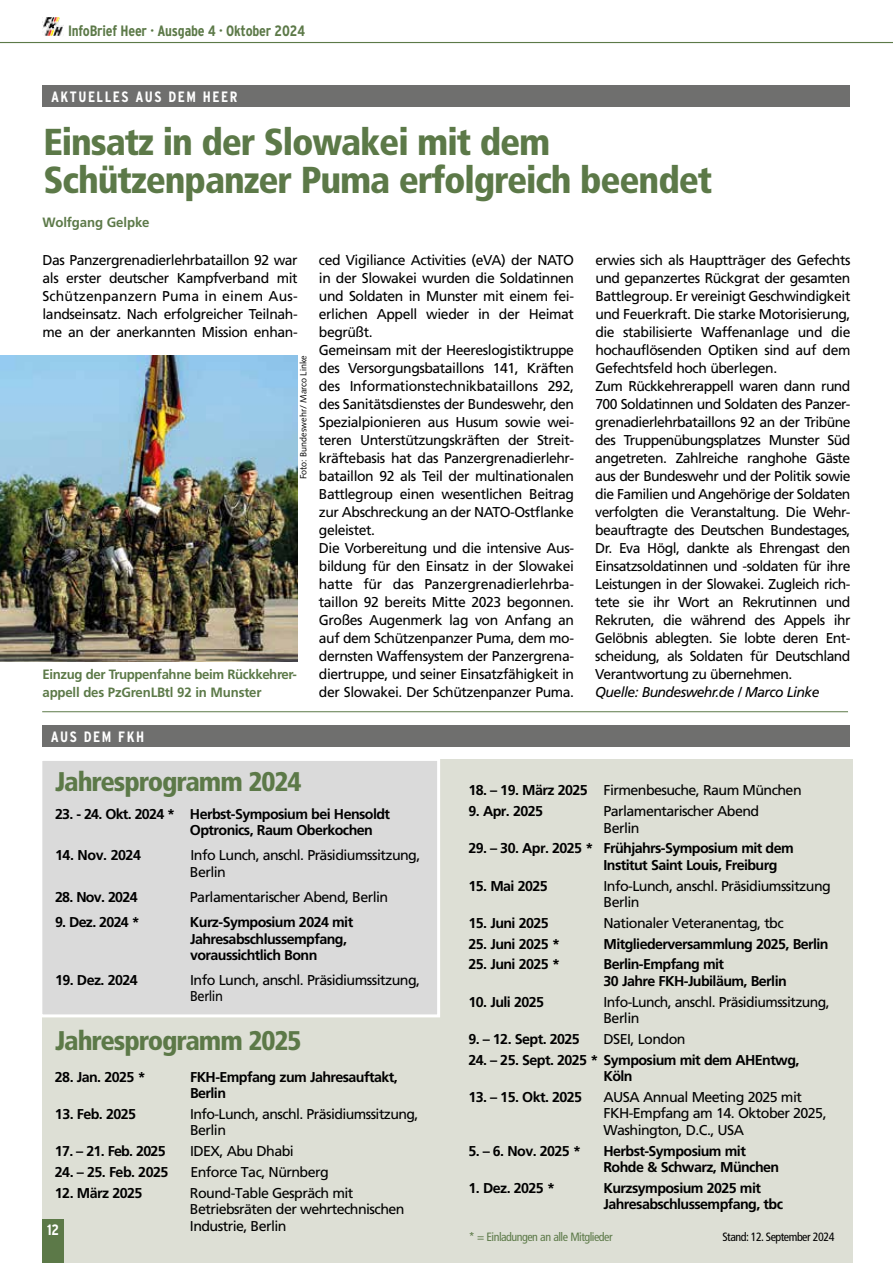
<style>
.page{position:relative;width:893px;height:1263px;background:#fff}
.page>*{position:absolute;margin:0;border:0;box-sizing:border-box;transform-origin:0 0}
.t1{font:900 condensed 37.5px/37.5px "Frutiger";letter-spacing:-.03em;color:#5c7948}
.t2{font:900 condensed 27px "Frutiger";letter-spacing:-.04em;color:#5c7948}
.t3{font:700 condensed 15px "Interstate";letter-spacing:-.015em;color:#5c7948}
.t4{font:700 condensed 15px "Interstate";letter-spacing:.1em;color:#fff}
.t5{font:14.25px/18px "Frutiger LT Pro";letter-spacing:-.03em;color:#000}
.t6{font:700 14.25px/16.5px "Frutiger";letter-spacing:-.04em;color:#000}
.t7{font:14.25px/16.5px "Frutiger";letter-spacing:-.04em;color:#000}
.t8{font:italic 14.25px "Frutiger LT Pro";letter-spacing:-.04em;color:#000}
.t9{font:700 13.5px/18px "Frutiger LT Pro";letter-spacing:-.03em;color:#5c7948}
.t10{font:700 13.5px "Frutiger";letter-spacing:-.01em;color:#5c7948}
.t11{font:condensed 12px "Frutiger";letter-spacing:-.04em;color:#5c7948}
.t12{font:condensed 12px "Frutiger";letter-spacing:-.04em;color:#000}
.t13{font:9px "Syntax";color:#000}
.s1{font-weight:700}
</style>
<div class="page">
<hr style="left:0;top:42px;width:893px;height:1px;background:#5c7948">
<img style="left:43px;top:17px;width:21px;height:19px">
<div style="left:42px;top:760px;width:810px;height:503px;background:#dddfd5"></div>
<hr style="left:42px;top:711px;width:806px;height:1px;background:#5c7948">
<div style="left:42px;top:725px;width:808px;height:22px;background:#6f6f6e"></div>
<div style="left:41px;top:759px;width:398px;height:257px;background:#dadada"></div>
<div style="left:39px;top:758px;width:401px;height:259px;border:3px solid #fff"></div>
<div style="left:43px;top:1219px;width:21px;height:44px;background:#5c7948"></div>
<div style="left:43px;top:85px;width:807px;height:21px;background:#6f6f6e"></div>
<img style="left:0;top:355px;width:298px;height:306px">
<p class="t3" style="left:68px;top:22px;width:239px">InfoBrief Heer · Ausgabe 4 · Oktober 2024</p>
<p class="t4" style="left:51px;top:88px;width:188px">AKTUELLES AUS DEM HEER</p>
<h1 class="t1" style="left:44px;top:124px;width:670px">Einsatz in der Slowakei mit dem<br>Schützenpanzer Puma erfolgreich beendet</h1>
<p class="t10" style="left:43px;top:214px;width:109px">Wolfgang Gelpke</p>
<p class="t5" style="left:43px;top:251px;width:257px;text-align:justify">Das Panzergrenadierlehrbataillon 92 war als erster deutscher Kampfverband mit Schützenpanzern Puma in einem Aus&shy;landseinsatz. Nach erfolgreicher Teilnah&shy;me an der anerkannten Mission enhan-</p>
<p class="t5" style="left:319px;top:251px;width:257px">ced Vigiliance Activities (eVA) der NATO in der Slowakei wurden die Soldatinnen und Soldaten in Munster mit einem fei&shy;erlichen Appell wieder in der Heimat begrüßt.<br>Gemeinsam mit der Heereslogistiktruppe des Versorgungsbataillons 141, Kräften des Informationstechnikbataillons 292, des Sanitätsdienstes der Bundeswehr, den Spezialpionieren aus Husum sowie wei&shy;teren Unterstützungskräften der Streit&shy;kräftebasis hat das Panzergrenadierlehr&shy;bataillon 92 als Teil der multinationalen Battlegroup einen wesentlichen Beitrag zur Abschreckung an der NATO-Ostflanke geleistet.<br>Die Vorbereitung und die intensive Aus&shy;bildung für den Einsatz in der Slowakei hatte für das Panzergrenadierlehrba&shy;taillon 92 bereits Mitte 2023 begonnen.<br>Großes Augenmerk lag von Anfang an auf dem Schützenpanzer Puma, dem mo&shy;dernsten Waffensystem der Panzergrena&shy;diertruppe, und seiner Einsatzfähigkeit in der Slowakei. Der Schützenpanzer Puma.</p>
<p class="t5" style="left:595px;top:251px;width:257px">erwies sich als Hauptträger des Gefechts und gepanzertes Rückgrat der gesamten Battlegroup. Er vereinigt Geschwindigkeit und Feuerkraft. Die starke Motorisierung, die stabilisierte Waffenanlage und die hochauflösenden Optiken sind auf dem Gefechtsfeld hoch überlegen.<br>Zum Rückkehrerappell waren dann rund 700 Soldatinnen und Soldaten des Panzer&shy;grenadierlehrbataillons 92 an der Tribüne des Truppenübungsplatzes Munster Süd angetreten. Zahlreiche ranghohe Gäste aus der Bundeswehr und der Politik sowie die Familien und Angehörige der Soldaten verfolgten die Veranstaltung. Die Wehr&shy;beauftragte des Deutschen Bundestages, Dr. Eva Högl, dankte als Ehrengast den Einsatzsoldatinnen und -soldaten für ihre Leistungen in der Slowakei. Zugleich rich&shy;tete sie ihr Wort an Rekrutinnen und Rekruten, die während des Appels ihr Gelöbnis ablegten. Sie lobte deren Ent&shy;scheidung, als Soldaten für Deutschland Verantwortung zu übernehmen.</p>
<p class="t13" style="left:298px;top:479px;width:126px;rotate:-90deg">Foto: Bundeswehr/ Marco Linke</p>
<p class="t9" style="left:43px;top:665px;width:256px">Einzug der Truppenfahne beim Rückkehrer&shy;appell des PzGrenLBtl 92 in Munster</p>
<p class="t8" style="left:595px;top:684px;width:226px">Quelle: Bundeswehr.de / Marco Linke</p>
<p class="t4" style="left:51px;top:728px;width:95px">AUS DEM FKH</p>
<h2 class="t2" style="left:55px;top:766px;width:248px">Jahresprogramm 2024</h2>
<p class="t6" style="left:190px;top:806px;width:202px;text-indent:-135px">23. - 24. Okt. 2024 * Herbst-Symposium bei Hensoldt<br>Optronics, Raum Oberkochen</p>
<p class="t6" style="left:55px;top:847px;width:87px">14. Nov. 2024</p>
<p class="t7" style="left:190px;top:847px;width:232px">Info Lunch, anschl. Präsidiumssitzung,<br>Berlin</p>
<p class="t6" style="left:55px;top:889px;width:84px">28. Nov. 2024</p>
<p class="t7" style="left:190px;top:889px;width:200px">Parlamentarischer Abend, Berlin</p>
<p class="t6" style="left:55px;top:914px;width:86px">9. Dez. 2024 *</p>
<p class="t6" style="left:190px;top:914px;width:165px">Kurz-Symposium 2024 mit<br>Jahresabschlussempfang, voraussichtlich Bonn</p>
<p class="t6" style="left:55px;top:972px;width:84px">19. Dez. 2024</p>
<p class="t7" style="left:190px;top:972px;width:231px">Info Lunch, anschl. Präsidiumssitzung,<br>Berlin</p>
<h2 class="t2" style="left:55px;top:1024px;width:248px">Jahresprogramm 2025</h2>
<p class="t6" style="left:55px;top:1068px;width:92px">28. Jan. 2025 *</p>
<p class="t6" style="left:190px;top:1068px;width:209px">FKH-Empfang zum Jahresauftakt,<br>Berlin</p>
<p class="t6" style="left:55px;top:1106px;width:83px">13. Feb. 2025</p>
<p class="t7" style="left:190px;top:1106px;width:230px">Info-Lunch, anschl. Präsidiumssitzung,<br>Berlin</p>
<p class="t6" style="left:55px;top:1143px;width:112px">17. – 21. Feb. 2025</p>
<p class="t7" style="left:190px;top:1143px;width:105px">IDEX, Abu Dhabi</p>
<p class="t6" style="left:55px;top:1164px;width:115px">24. – 25. Feb. 2025</p>
<p class="t7" style="left:190px;top:1164px;width:140px">Enforce Tac, Nürnberg</p>
<p class="t6" style="left:55px;top:1184px;width:89px">12. März 2025</p>
<p class="t7" style="left:190px;top:1184px;width:216px">Round-Table Gespräch mit<br>Betriebsräten der wehrtechnischen<br>Industrie, Berlin</p>
<p class="t4" style="left:47px;top:1221px;width:14px">12</p>
<p class="t7" style="left:468px;top:782px;width:335px"><span class="s1">18. – 19. März 2025</span> Firmenbesuche, Raum München</p>
<p class="t6" style="left:468px;top:803px;width:76px">9. Apr. 2025</p>
<p class="t7" style="left:603px;top:803px;width:157px">Parlamentarischer Abend<br>Berlin</p>
<p class="t6" style="left:603px;top:840px;width:192px;text-indent:-135px">29. – 30. Apr. 2025 * Frühjahrs-Symposium mit dem<br>Institut Saint Louis, Freiburg</p>
<p class="t6" style="left:468px;top:877px;width:81px">15. Mai 2025</p>
<p class="t7" style="left:603px;top:877px;width:229px">Info-Lunch, anschl. Präsidiumssitzung<br>Berlin</p>
<p class="t6" style="left:468px;top:915px;width:82px">15. Juni 2025</p>
<p class="t7" style="left:603px;top:915px;width:182px">Nationaler Veteranentag, tbc</p>
<p class="t6" style="left:468px;top:935px;width:93px">25. Juni 2025 *</p>
<p class="t6" style="left:603px;top:935px;width:227px">Mitgliederversammlung 2025, Berlin</p>
<p class="t6" style="left:468px;top:956px;width:93px">25. Juni 2025 *</p>
<p class="t6" style="left:603px;top:956px;width:185px">Berlin-Empfang mit<br>30 Jahre FKH-Jubiläum, Berlin</p>
<p class="t6" style="left:468px;top:993px;width:77px">10. Juli 2025</p>
<p class="t7" style="left:603px;top:993px;width:228px">Info-Lunch, anschl. Präsidiumssitzung,<br>Berlin</p>
<p class="t6" style="left:468px;top:1031px;width:113px">9. – 12. Sept. 2025</p>
<p class="t7" style="left:603px;top:1031px;width:84px">DSEI, London</p>
<p class="t6" style="left:603px;top:1051px;width:197px;text-indent:-135px">24. – 25. Sept. 2025 * Symposium mit dem AHEntwg,<br>Köln</p>
<p class="t6" style="left:468px;top:1089px;width:115px">13. – 15. Okt. 2025</p>
<p class="t7" style="left:603px;top:1089px;width:225px">AUSA Annual Meeting 2025 mit<br>FKH-Empfang am 14. Oktober 2025,<br>Washington, D.C., USA</p>
<p class="t6" style="left:468px;top:1142px;width:114px">5. – 6. Nov. 2025 *</p>
<p class="t6" style="left:603px;top:1142px;width:177px">Herbst-Symposium mit<br>Rohde &amp; Schwarz, München</p>
<p class="t6" style="left:468px;top:1180px;width:88px">1. Dez. 2025 *</p>
<p class="t6" style="left:603px;top:1180px;width:181px">Kurzsymposium 2025 mit<br>Jahresabschlussempfang, tbc</p>
<p class="t11" style="left:469px;top:1230px;width:145px">* = Einladungen an alle Mitglieder</p>
<p class="t12" style="left:722px;top:1230px;width:114px">Stand: 12. September 2024</p>
</div>
